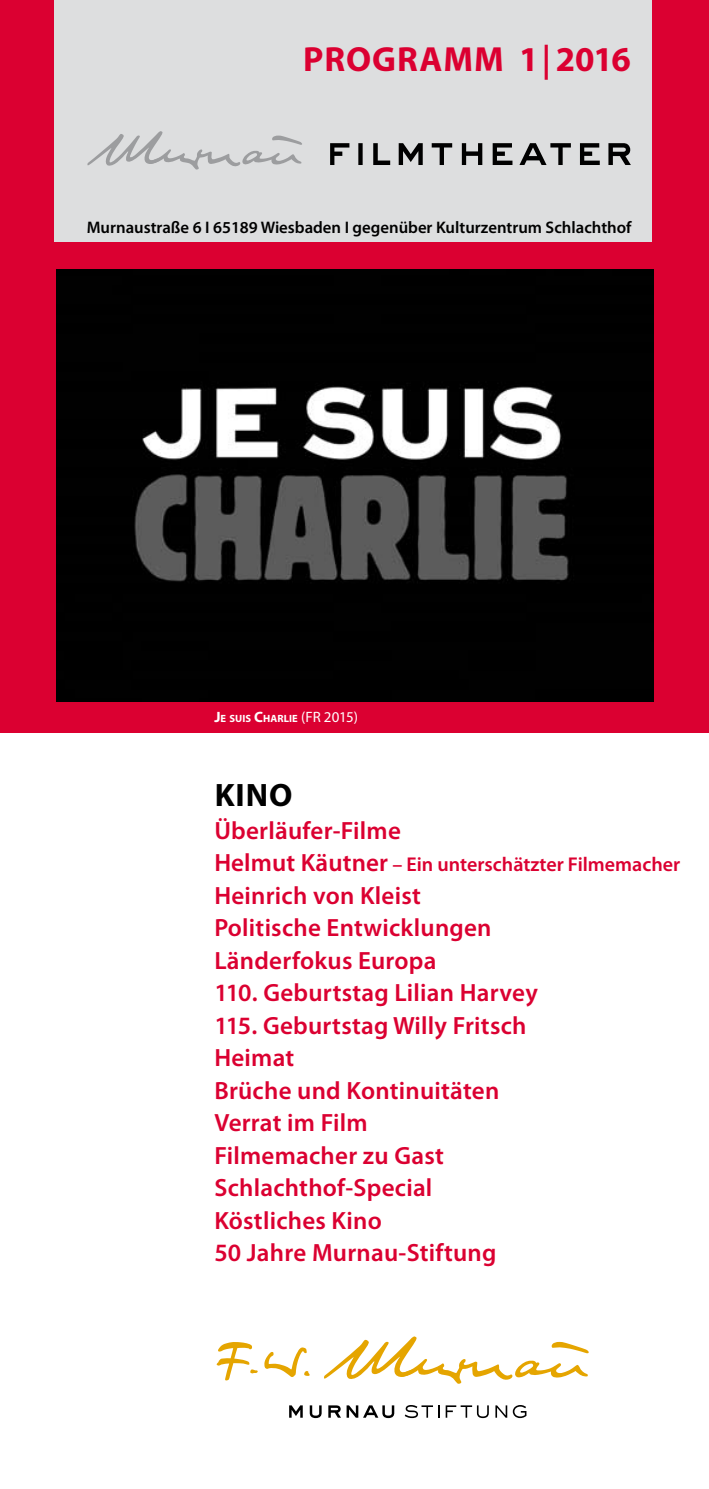
<style>
.page{position:relative;width:709px;height:1489px;background:#fff}
.page>*{position:absolute;margin:0;border:0;box-sizing:border-box;transform-origin:0 0}
.t1{font:700 35px "Myriad Pro";letter-spacing:.03em;color:#db0031}
.t2{font:700 32.5px "Myriad Pro";color:#000}
.t3{font:600 25px/32.5px "Myriad Pro";letter-spacing:.01em;color:#db0031}
.t4{font:600 20px "Myriad Pro";color:#db0031}
.t5{font:600 16.75px "Myriad Pro";color:#000}
.t6{font:700 10.5px "Myriad Pro";letter-spacing:.005em;color:#fff}
.s1{font-weight:600}
.s2{font-size:15px}
.s3{font-weight:400;font-size:15px}
.s4{font-size:25px}
</style>
<div class="page">
<div style="left:0;top:0;width:709px;height:732px;background:#db0031"></div>
<svg style="left:289px;top:1405px;width:14px;height:12px"></svg>
<svg style="left:310px;top:1405px;width:11px;height:12px"></svg>
<svg style="left:328px;top:1405px;width:66px;height:12px"></svg>
<svg style="left:405px;top:1405px;width:34px;height:12px"></svg>
<svg style="left:445px;top:1405px;width:44px;height:12px"></svg>
<svg style="left:495px;top:1405px;width:12px;height:12px"></svg>
<svg style="left:513px;top:1405px;width:13px;height:12px"></svg>
<svg style="left:264px;top:1347px;width:46px;height:30px"></svg>
<svg style="left:217px;top:1342px;width:41px;height:38px"></svg>
<svg style="left:324px;top:1336px;width:264px;height:47px"></svg>
<div style="left:55px;top:0;width:597px;height:241px;background:#dddedf"></div>
<svg style="left:87px;top:131px;width:215px;height:39px"></svg>
<svg style="left:330px;top:143px;width:32px;height:22px"></svg>
<svg style="left:373px;top:143px;width:17px;height:22px"></svg>
<svg style="left:399px;top:143px;width:24px;height:22px"></svg>
<svg style="left:432px;top:143px;width:20px;height:22px"></svg>
<svg style="left:462px;top:143px;width:20px;height:22px"></svg>
<svg style="left:492px;top:143px;width:20px;height:22px"></svg>
<svg style="left:519px;top:143px;width:52px;height:22px"></svg>
<svg style="left:580px;top:143px;width:19px;height:22px"></svg>
<svg style="left:608px;top:143px;width:23px;height:22px"></svg>
<img style="left:57px;top:269px;width:597px;height:433px">
<h1 class="t1" style="left:303px;top:36px;width:170px">PROGRAMM</h1>
<h1 class="t1" style="left:519px;top:36px;width:113px">1<span class="s1">|</span>2016</h1>
<p class="t5" style="left:87px;top:216px;width:546px">Murnaustraße 6 I 65189 Wiesbaden I gegenüber Kulturzentrum Schlachthof</p>
<p class="t6" style="left:214px;top:711px;width:145px"><span class="s2">J</span>E SUIS <span class="s2">C</span>HARLIE <span class="s3">(FR 2015)</span></p>
<h2 class="t2" style="left:215px;top:774px;width:79px">KINO</h2>
<p class="t3" style="left:214px;top:813px;width:188px">Überläufer-Filme</p>
<p class="t4" style="left:214px;top:851px;width:467px"><span class="s4">Helmut Käutner</span> – Ein unterschätzter Filmemacher</p>
<p class="t3" style="left:214px;top:878px;width:325px">Heinrich von Kleist<br>Politische Entwicklungen<br>Länderfokus Europa<br>110. Geburtstag Lilian Harvey<br>115. Geburtstag Willy Fritsch<br>Heimat<br>Brüche und Kontinuitäten<br>Verrat im Film<br>Filmemacher zu Gast<br>Schlachthof-Special<br>Köstliches Kino<br>50 Jahre Murnau-Stiftung</p>
</div>
